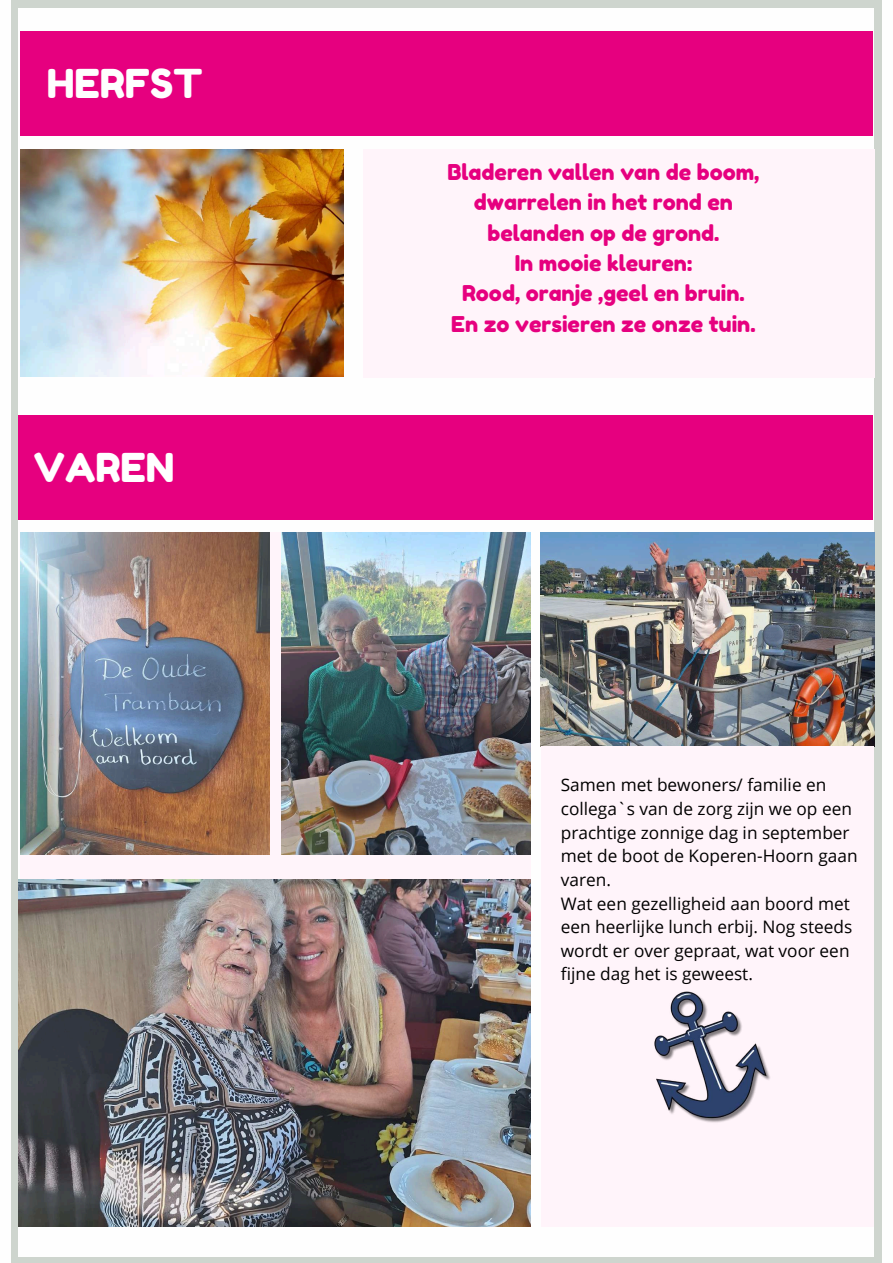
<style>
.page{position:relative;width:893px;height:1263px;background:#fff}
.page>*{position:absolute;margin:0;border:0;box-sizing:border-box;transform-origin:0 0}
.t1{font:39.75px "Fredoka One";color:#fefefe}
.t2{font:39.75px "Fredoka One";color:#fff}
.t3{font:21.75px/30.4px "Fredoka One";color:#e6007f;text-align:center}
.t4{font:17.25px/23.6px "Open Sans";color:#000}
</style>
<div class="page">
<div style="left:11px;top:0;width:871px;height:1263px;background:#ced5ce"></div>
<div style="left:18px;top:8px;width:855px;height:1248px;background:#fefefe"></div>
<div style="left:363px;top:149px;width:511px;height:228px;background:#fff4fa"></div>
<div style="left:20px;top:32px;width:853px;height:104px;background:#e6007f"></div>
<img style="left:21px;top:149px;width:323px;height:227px">
<div style="left:21px;top:533px;width:510px;height:693px;background:#fff4fa"></div>
<img style="left:540px;top:533px;width:334px;height:213px">
<div style="left:541px;top:746px;width:333px;height:481px;background:#fff4fa"></div>
<img style="left:18px;top:879px;width:512px;height:348px">
<img style="left:21px;top:533px;width:249px;height:321px">
<img style="left:654px;top:991px;width:116px;height:132px">
<img style="left:281px;top:533px;width:250px;height:321px">
<div style="left:18px;top:415px;width:855px;height:104px;background:#e6007f"></div>
<h1 class="t1" style="left:47px;top:60px;width:157px">HERFST</h1>
<h1 class="t2" style="left:34px;top:443px;width:142px">VAREN</h1>
<p class="t3" style="left:447px;top:157px;width:313px">Bladeren vallen van de boom, dwarrelen in het rond en belanden op de grond.<br>In mooie kleuren:<br>Rood, oranje ,geel en bruin.<br>En zo versieren ze onze tuin.</p>
<p class="t4" style="left:561px;top:773px;width:298px">Samen met bewoners/ familie en collega`s van de zorg zijn we op een prachtige zonnige dag in september met de boot de Koperen-Hoorn gaan varen.<br>Wat een gezelligheid aan boord met een heerlijke lunch erbij. Nog steeds wordt er over gepraat, wat voor een fijne dag het is geweest.</p>
</div>
